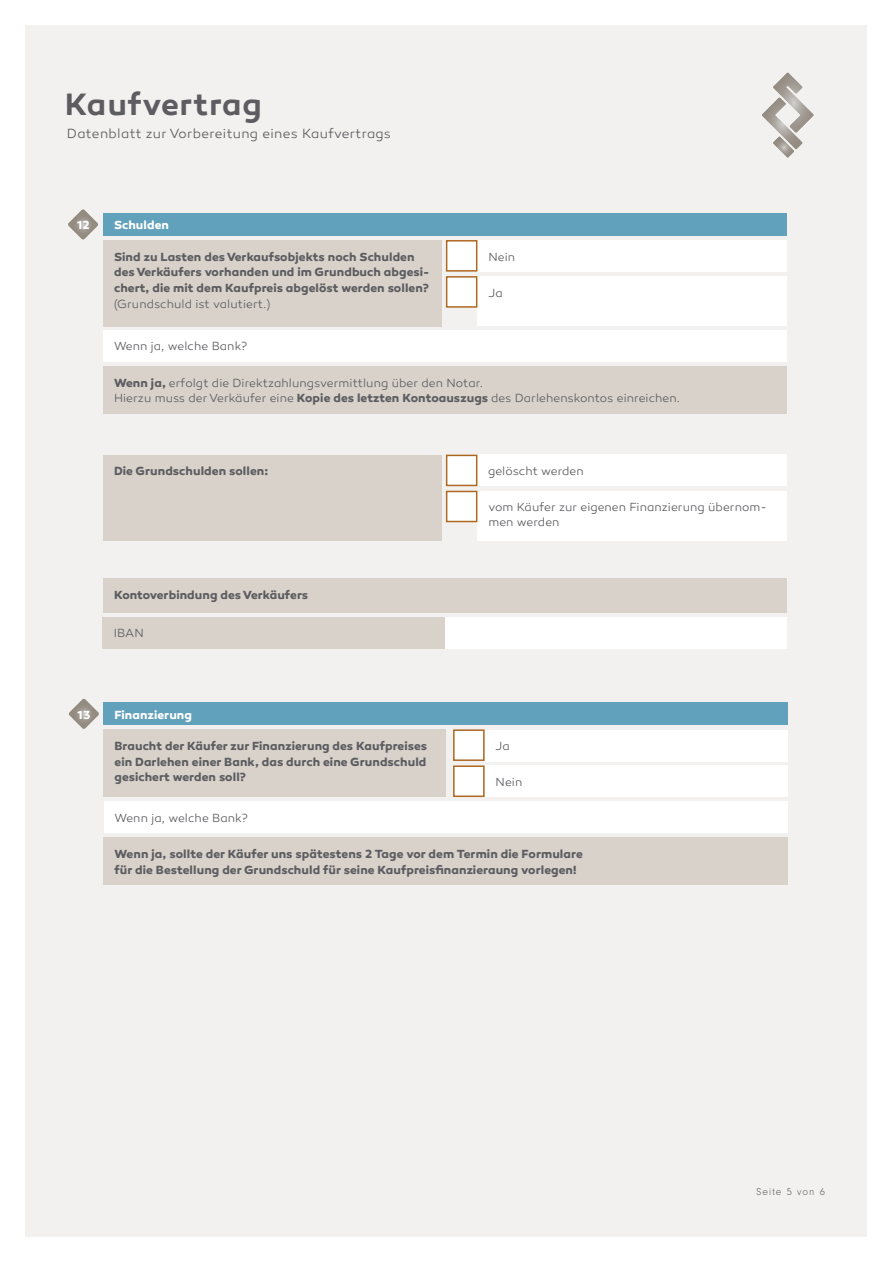
<style>
.page{position:relative;width:893px;height:1263px;background:#fff}
.page>*{position:absolute;margin:0;border:0;box-sizing:border-box;transform-origin:0 0}
.t1{font:600 31.5px "Canaro";letter-spacing:.025em;color:#5d5d61}
.t2{font:300 13.5px "Canaro";letter-spacing:.025em;color:#5d5d61}
.t3{font:700 12px/15.8px "Canaro";letter-spacing:.005em;color:#5d5d61}
.t4{font:300 12px/14.4px "Canaro";letter-spacing:.005em;color:#5d5d61}
.t5{font:700 12px "Canaro";letter-spacing:.01em;color:#fff}
.t6{font:300 10.5px "Neuzeit Gro";letter-spacing:.1em;color:#5d5d61}
.s1{font-weight:700}
</style>
<div class="page">
<div style="left:26px;top:26px;width:841px;height:1211px;background:#f3f1ef"></div>
<svg style="left:762px;top:73px;width:52px;height:85px"></svg>
<div style="left:104px;top:801px;width:683px;height:32px;background:#fff"></div>
<div style="left:103px;top:330px;width:684px;height:31px;background:#fff"></div>
<div style="left:103px;top:213px;width:684px;height:23px;background:#62a1bb"></div>
<div style="left:103px;top:240px;width:339px;height:86px;background:#d8d2ca"></div>
<div style="left:103px;top:455px;width:339px;height:86px;background:#d8d2ca"></div>
<div style="left:103px;top:579px;width:684px;height:34px;background:#d8d2ca"></div>
<svg style="left:68px;top:209px;width:30px;height:31px"></svg>
<div style="left:477px;top:240px;width:310px;height:32px;background:#fff"></div>
<div style="left:477px;top:454px;width:310px;height:32px;background:#fff"></div>
<div style="left:477px;top:276px;width:310px;height:50px;background:#fff"></div>
<div style="left:477px;top:491px;width:310px;height:49px;background:#fff"></div>
<div style="left:446px;top:240px;width:31px;height:32px;background:#fff;border:2px solid #af6821"></div>
<div style="left:446px;top:455px;width:31px;height:31px;background:#fff;border:2px solid #af6821"></div>
<div style="left:446px;top:276px;width:31px;height:32px;background:#fff;border:2px solid #af6821"></div>
<div style="left:446px;top:491px;width:31px;height:31px;background:#fff;border:2px solid #af6821"></div>
<div style="left:103px;top:366px;width:684px;height:47px;background:#d8d2ca"></div>
<div style="left:443px;top:617px;width:344px;height:31px;background:#fff"></div>
<div style="left:103px;top:617px;width:342px;height:31px;background:#d8d2ca"></div>
<div style="left:104px;top:702px;width:684px;height:23px;background:#62a1bb"></div>
<div style="left:104px;top:729px;width:342px;height:68px;background:#d8d2ca"></div>
<svg style="left:69px;top:699px;width:30px;height:30px"></svg>
<div style="left:485px;top:730px;width:302px;height:31px;background:#fff"></div>
<div style="left:485px;top:765px;width:302px;height:32px;background:#fff"></div>
<div style="left:453px;top:729px;width:32px;height:32px;background:#fff;border:2px solid #af6821"></div>
<div style="left:453px;top:765px;width:32px;height:32px;background:#fff;border:2px solid #af6821"></div>
<div style="left:104px;top:837px;width:684px;height:47px;background:#d8d2ca"></div>
<h1 class="t1" style="left:65px;top:85px;width:198px">Kaufvertrag</h1>
<p class="t2" style="left:67px;top:126px;width:325px">Datenblatt zur Vorbereitung eines Kaufvertrags</p>
<p class="t5" style="left:77px;top:218px;width:14px">12</p>
<p class="t5" style="left:114px;top:218px;width:56px">Schulden</p>
<p class="t3" style="left:114px;top:249px;width:317px">Sind zu Lasten des Verkaufsobjekts noch Schulden des Verkäufers vorhanden und im Grundbuch abgesi&shy;chert, die mit dem Kaufpreis abgelöst werden sollen?</p>
<p class="t4" style="left:114px;top:297px;width:158px">(Grundschuld ist valutiert.)</p>
<p class="t4" style="left:114px;top:339px;width:135px">Wenn ja, welche Bank?</p>
<p class="t4" style="left:488px;top:250px;width:28px">Nein</p>
<p class="t4" style="left:488px;top:286px;width:16px">Ja</p>
<p class="t4" style="left:114px;top:375px;width:568px;line-height:15.8px"><span class="s1">Wenn ja,</span> erfolgt die Direktzahlungsvermittlung über den Notar.<br>Hierzu muss der Verkäufer eine <span class="s1">Kopie des letzten Kontoauszugs</span> des Darlehenskontos einreichen.</p>
<p class="t3" style="left:114px;top:463px;width:156px">Die Grundschulden sollen:</p>
<p class="t3" style="left:114px;top:587px;width:196px">Kontoverbindung des Verkäufers</p>
<p class="t4" style="left:114px;top:626px;width:32px">IBAN</p>
<p class="t4" style="left:488px;top:464px;width:97px">gelöscht werden</p>
<p class="t4" style="left:488px;top:500px;width:280px">vom Käufer zur eigenen Finanzierung übernom&shy;men werden</p>
<p class="t5" style="left:78px;top:707px;width:14px">13</p>
<p class="t5" style="left:114px;top:707px;width:79px">Finanzierung</p>
<p class="t3" style="left:114px;top:738px;width:314px;text-align:justify">Braucht der Käufer zur Finanzierung des Kaufpreises ein Darlehen einer Bank, das durch eine Grundschuld gesichert werden soll?</p>
<p class="t4" style="left:496px;top:739px;width:16px">Ja</p>
<p class="t4" style="left:496px;top:775px;width:28px">Nein</p>
<p class="t4" style="left:115px;top:811px;width:135px">Wenn ja, welche Bank?</p>
<p class="t3" style="left:115px;top:846px;width:470px">Wenn ja, sollte der Käufer uns spätestens 2 Tage vor dem Termin die Formulare für die Bestellung der Grundschuld für seine Kaufpreisfinanzieraung vorlegen!</p>
<p class="t6" style="left:756px;top:1186px;width:70px">Seite 5 von 6</p>
</div>
